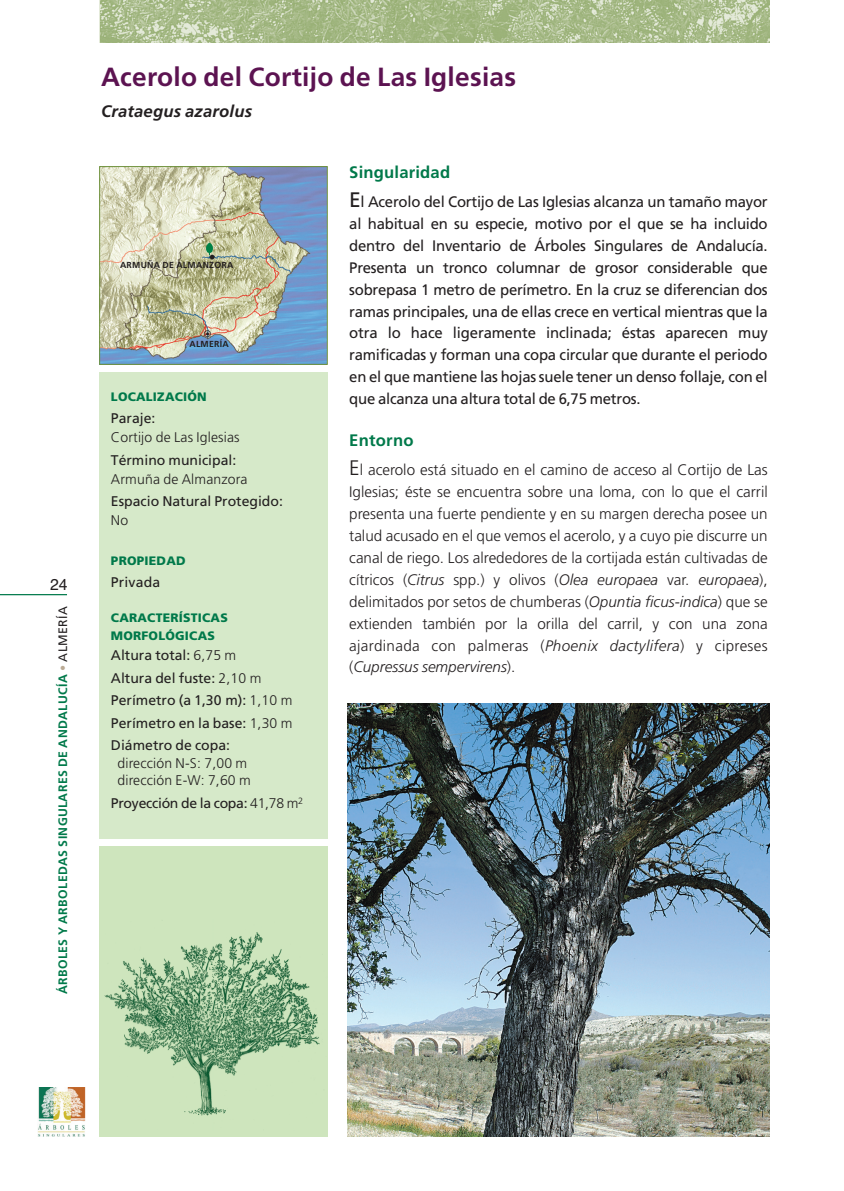
<style>
.page{position:relative;width:844px;height:1191px;background:#fff}
.page>*{position:absolute;margin:0;border:0;box-sizing:border-box;transform-origin:0 0}
.t1{font:700 26.25px "Frutiger";letter-spacing:.01em;color:#5c1351}
.t2{font:700 16.62px "Frutiger";letter-spacing:.01em;color:#00794a}
.t3{font:italic 700 16.62px "Frutiger";letter-spacing:.01em;color:#231f20}
.t4{font:15.75px "Helvetica";color:#231f20}
.t5{font:300 15.22px/21.9px "Frutiger";letter-spacing:.02em;color:#231f20;text-align:justify}
.t6{font:15.22px/21.9px "Frutiger";letter-spacing:-.015em;color:#231f20;text-align:justify}
.t7{font:14px/22.4px "Frutiger";color:#231f20}
.t8{font:300 14px/17.5px "Frutiger";letter-spacing:.01em;color:#231f20}
.t9{font:14px "Frutiger";letter-spacing:-.02em;color:#231f20}
.t10{font:700 14px "Frutiger";color:#231f20}
.t11{font:900 12.25px/17.5px "Frutiger";letter-spacing:.02em;color:#00794a}
.t12{font:700 12.25px "Frutiger";letter-spacing:.03em;color:#00794a}
.t13{font:700 8.75px "Frutiger";letter-spacing:.03em;color:#231f20}
.t14{font:8.75px "Futura";color:#231f20}
.s1{color:#bbab95}
.s2{font-weight:400;color:#231f20}
.s3{font-family:"Frutiger";font-weight:700}
.s4{font-weight:300}
.s5{font-size:21px}
.s6{font-style:italic}
</style>
<div class="page">
<hr style="left:0;top:594px;width:67px;height:1px;background:#00794a">
<div style="left:99px;top:372px;width:228px;height:466px;background:#d6e9c9"></div>
<div style="left:99px;top:846px;width:228px;height:290px;background:#cee5bd"></div>
<img style="left:104px;top:932px;width:216px;height:184px">
<img style="left:101px;top:0;width:668px;height:42px">
<img style="left:38px;top:1087px;width:48px;height:49px">
<img style="left:101px;top:168px;width:224px;height:195px">
<div style="left:99px;top:166px;width:228px;height:199px;border:1px solid #6e913c"></div>
<img style="left:347px;top:703px;width:422px;height:433px">
<svg style="left:206px;top:243px;width:7px;height:12px"></svg>
<p class="t4" style="left:50px;top:579px;width:19px">24</p>
<p class="t12" style="left:58px;top:994px;width:389px;rotate:-90deg">ÁRBOLES Y ARBOLEDAS SINGULARES DE ANDALUCÍA <span class="s1">•</span> <span class="s2">ALMERÍA</span></p>
<h1 class="t1" style="left:101px;top:66px;width:416px">Acerolo del Cortijo de Las Iglesias</h1>
<p class="t3" style="left:101px;top:105px;width:152px">Crataegus azarolus</p>
<p class="t10" style="left:209px;top:251px;width:8px">•</p>
<p class="t13" style="left:120px;top:262px;width:115px">ARMUÑA DE ALMANZORA</p>
<p class="t14" style="left:204px;top:330px;width:9px">O<span class="s3">•</span></p>
<p class="t13" style="left:189px;top:340px;width:41px">ALMERÍA</p>
<p class="t11" style="left:111px;top:388px;width:97px">LOCALIZACIÓN</p>
<p class="t7" style="left:111px;top:408px;width:46px">Paraje:</p>
<p class="t8" style="left:111px;top:429px;width:130px">Cortijo de Las Iglesias</p>
<p class="t7" style="left:111px;top:449px;width:127px">Término municipal:</p>
<p class="t8" style="left:111px;top:471px;width:138px">Armuña de Almanzora</p>
<p class="t7" style="left:111px;top:491px;width:173px">Espacio Natural Protegido:</p>
<p class="t8" style="left:111px;top:512px;width:19px">No</p>
<p class="t11" style="left:111px;top:553px;width:76px">PROPIEDAD</p>
<p class="t7" style="left:111px;top:572px;width:51px">Privada</p>
<p class="t11" style="left:111px;top:610px;width:118px">CARACTERÍSTICAS<br>MORFOLÓGICAS</p>
<p class="t7" style="left:111px;top:645px;width:183px">Altura total: <span class="s4">6,75 m<br></span>Altura del fuste: <span class="s4">2,10 m<br></span>Perímetro (a 1,30 m): <span class="s4">1,10 m<br></span>Perímetro en la base: <span class="s4">1,30 m<br></span>Diámetro de copa:</p>
<p class="t8" style="left:117px;top:755px;width:135px">dirección N-S: 7,00 m dirección E-W: 7,60 m</p>
<p class="t9" style="left:111px;top:797px;width:194px">Proyección de la copa: <span class="s4">41,78 m</span><sup>2</sup></p>
<p class="t2" style="left:349px;top:165px;width:102px">Singularidad</p>
<p class="t6" style="left:349px;top:192px;width:420px"><span class="s5">E</span>l Acerolo del Cortijo de Las Iglesias alcanza un tamaño mayor al habitual en su especie, motivo por el que se ha incluido dentro del Inventario de Árboles Singulares de Andalucía.<br>Presenta un tronco columnar de grosor considerable que sobrepasa 1 metro de perímetro. En la cruz se diferencian dos ramas principales, una de ellas crece en vertical mientras que la otra lo hace ligeramente inclinada; éstas aparecen muy ramificadas y forman una copa circular que durante el periodo en el que mantiene las hojas suele tener un denso follaje, con el que alcanza una altura total de 6,75 metros.</p>
<p class="t2" style="left:349px;top:434px;width:66px">Entorno</p>
<p class="t5" style="left:349px;top:460px;width:420px"><span class="s5">E</span>l acerolo está situado en el camino de acceso al Cortijo de Las Iglesias; éste se encuentra sobre una loma, con lo que el carril presenta una fuerte pendiente y en su margen derecha posee un talud acusado en el que vemos el acerolo, y a cuyo pie discurre un canal de riego. Los alrededores de la cortijada están cultivadas de cítricos (<span class="s6">Citrus</span> spp.) y olivos (<span class="s6">Olea europaea</span> var. <span class="s6">europaea</span>), delimitados por setos de chumberas (<span class="s6">Opuntia ficus-indica</span>) que se extienden también por la orilla del carril, y con una zona ajardinada con palmeras (<span class="s6">Phoenix dactylifera</span>) y cipreses (<span class="s6">Cupressus sempervirens</span>).</p>
</div>
